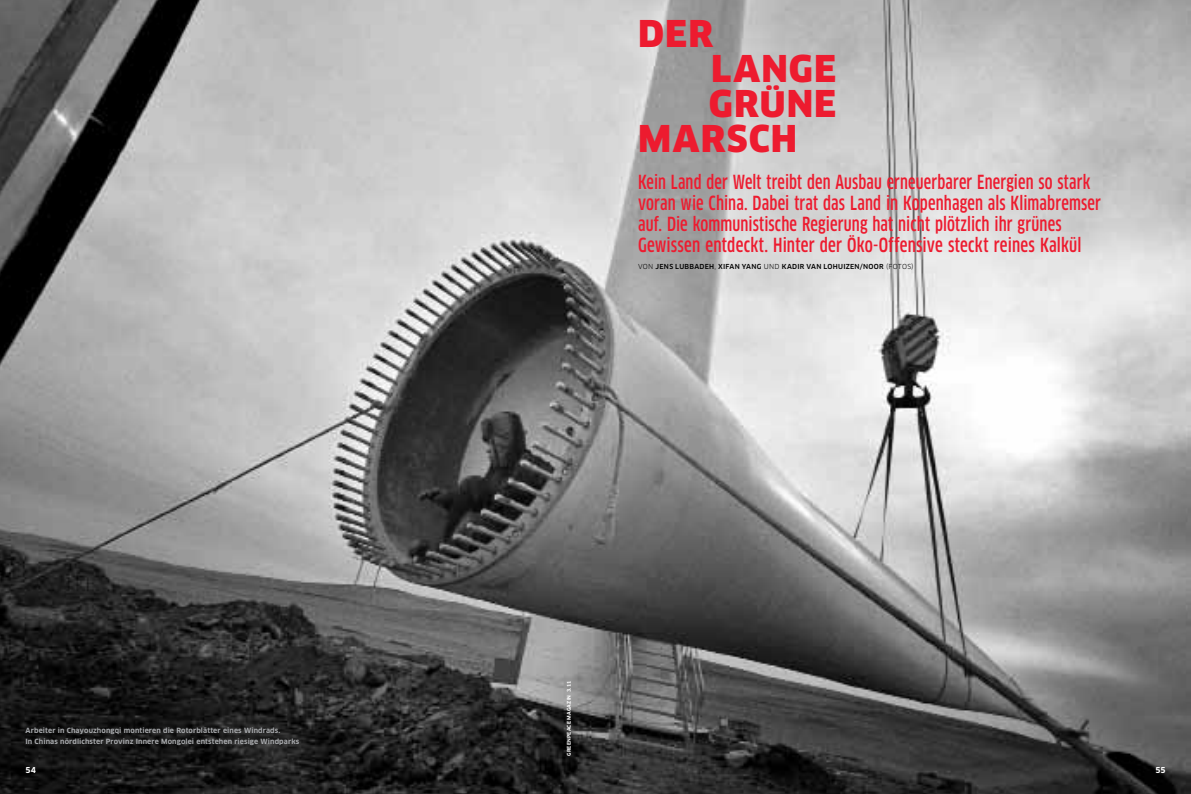
<style>
.page{position:relative;width:1191px;height:794px;background:#fff}
.page>*{position:absolute;margin:0;border:0;box-sizing:border-box;transform-origin:0 0}
.t1{font:900 36.1px "Clan Pro";letter-spacing:.035em;color:#ed1b2f}
.t2{font:500 condensed 19px/21px "Clan Pro";letter-spacing:.01em;color:#ed1b2f}
.t3{font:700 8px "Clan Pro";color:#fff}
.t4{font:700 7px/11.3px "Clan Pro";letter-spacing:.015em;color:#a7a9ac}
.t5{font:500 6.8px "Clan Pro";letter-spacing:.035em;color:#000}
.t6{font:6.8px "Clan Pro";letter-spacing:.04em;color:#000}
.t7{font:700 5px "Clan Pro";letter-spacing:.035em;color:#fff}
.s1{font-size:34.3px}
.s2{font-weight:400}
</style>
<div class="page">
<img style="left:0;top:0;width:1190px;height:794px">
<h1 class="t1" style="left:638px;top:12px;width:76px">DER</h1>
<h1 class="t1" style="left:711px;top:47px;width:127px">LANGE</h1>
<h1 class="t1" style="left:709px;top:82px;width:129px">GR<span class="s1">Ü</span>NE</h1>
<h1 class="t1" style="left:638px;top:117px;width:161px">MARSCH</h1>
<p class="t2" style="left:638px;top:172px;width:464px">Kein Land der Welt treibt den Ausbau erneuerbarer Energien so stark voran wie China. Dabei trat das Land in Kopenhagen als Klimabremser auf. Die kommunistische Regierung hat nicht plötzlich ihr grünes Gewissen entdeckt. Hinter der Öko-Offensive steckt reines Kalkül</p>
<p class="t4" style="left:26px;top:725px;width:275px">Arbeiter in Chayouzhongqi montieren die Rotorblätter eines Windrads.<br>I n Chinas nördlichster Provinz I nnere Mongolei entstehen riesige Windparks</p>
<p class="t5" style="left:638px;top:262px;width:232px"><span class="s2">VON</span> JENS LUBBADEH<span class="s2">,</span> XIFAN YANG <span class="s2">UND</span> KADIR VAN LOHUIZEN/NOOR</p>
<p class="t6" style="left:886px;top:262px;width:29px">(FOTOS)</p>
<p class="t7" style="left:566px;top:755px;width:76px;rotate:-90deg">Greenpeace Magazin 3.11</p>
<p class="t3" style="left:26px;top:765px;width:12px">54</p>
<p class="t3" style="left:1155px;top:765px;width:12px">55</p>
</div>
